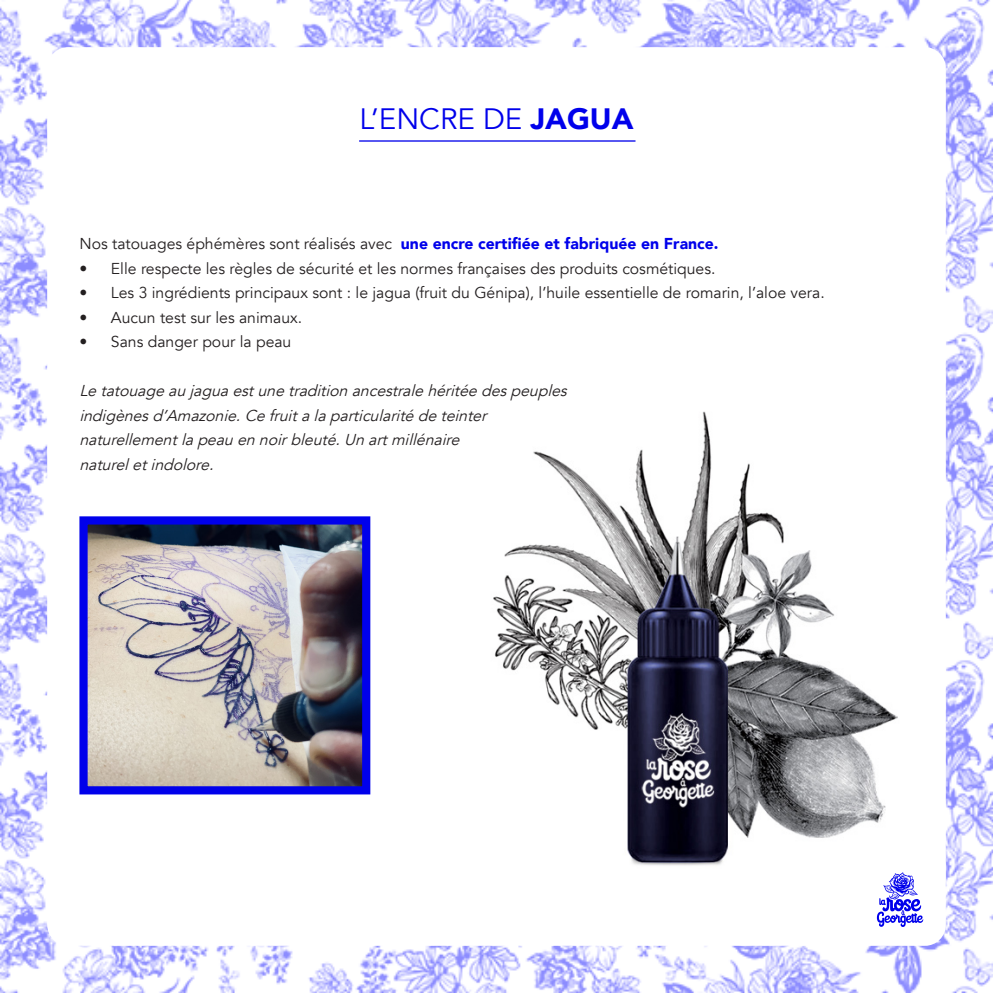
<style>
.page{position:relative;width:993px;height:993px;background:#fff}
.page>*{position:absolute;margin:0;border:0;box-sizing:border-box;transform-origin:0 0}
.t1{font:29.4px "Avenir";color:#0000eb}
.t2{font:15.75px "Avenir";color:#231f20}
.t3{font:italic 15.75px "Avenir";color:#231f20}
.s1{font-weight:900}
.s2{font-weight:900;color:#0000eb}
</style>
<div class="page">
<img style="left:0;top:0;width:992px;height:992px">
<div style="left:47px;top:47px;width:898px;height:898px;background:#fff;border-radius:21px"></div>
<hr style="left:359px;top:140px;width:276px;height:2px;background:#0000eb">
<img style="left:493px;top:411px;width:405px;height:455px">
<img style="left:88px;top:525px;width:273px;height:260px">
<div style="left:79px;top:516px;width:291px;height:278px;border:8px solid #0000eb"></div>
<svg style="left:876px;top:872px;width:46px;height:54px"></svg>
<p class="t1" style="left:359px;top:101px;width:275px">L’ENCRE DE <span class="s1">JAGUA</span></p>
<p class="t2" style="left:79px;top:234px;width:640px">Nos tatouages éphémères sont réalisés avec <span class="s2">une encre certifiée et fabriquée en France.</span></p>
<p class="t2" style="left:79px;top:259px;width:637px">• Elle respecte les règles de sécurité et les normes françaises des produits cosmétiques.</p>
<p class="t2" style="left:79px;top:283px;width:746px">• Les 3 ingrédients principaux sont : le jagua (fruit du Génipa), l’huile essentielle de romarin, l’aloe vera.</p>
<p class="t2" style="left:79px;top:308px;width:224px">• Aucun test sur les animaux.</p>
<p class="t2" style="left:79px;top:332px;width:213px">• Sans danger pour la peau</p>
<p class="t3" style="left:79px;top:381px;width:493px">Letatouageaujaguaestunetraditionancestralehéritéedespeuples</p>
<p class="t3" style="left:79px;top:406px;width:413px">indigènesd’Amazonie.Cefruitalaparticularitédeteinter</p>
<p class="t3" style="left:79px;top:430px;width:386px">naturellementlapeauennoirbleuté.Unartmillénaire</p>
<p class="t3" style="left:79px;top:455px;width:140px">natureletindolore.</p>
</div>
